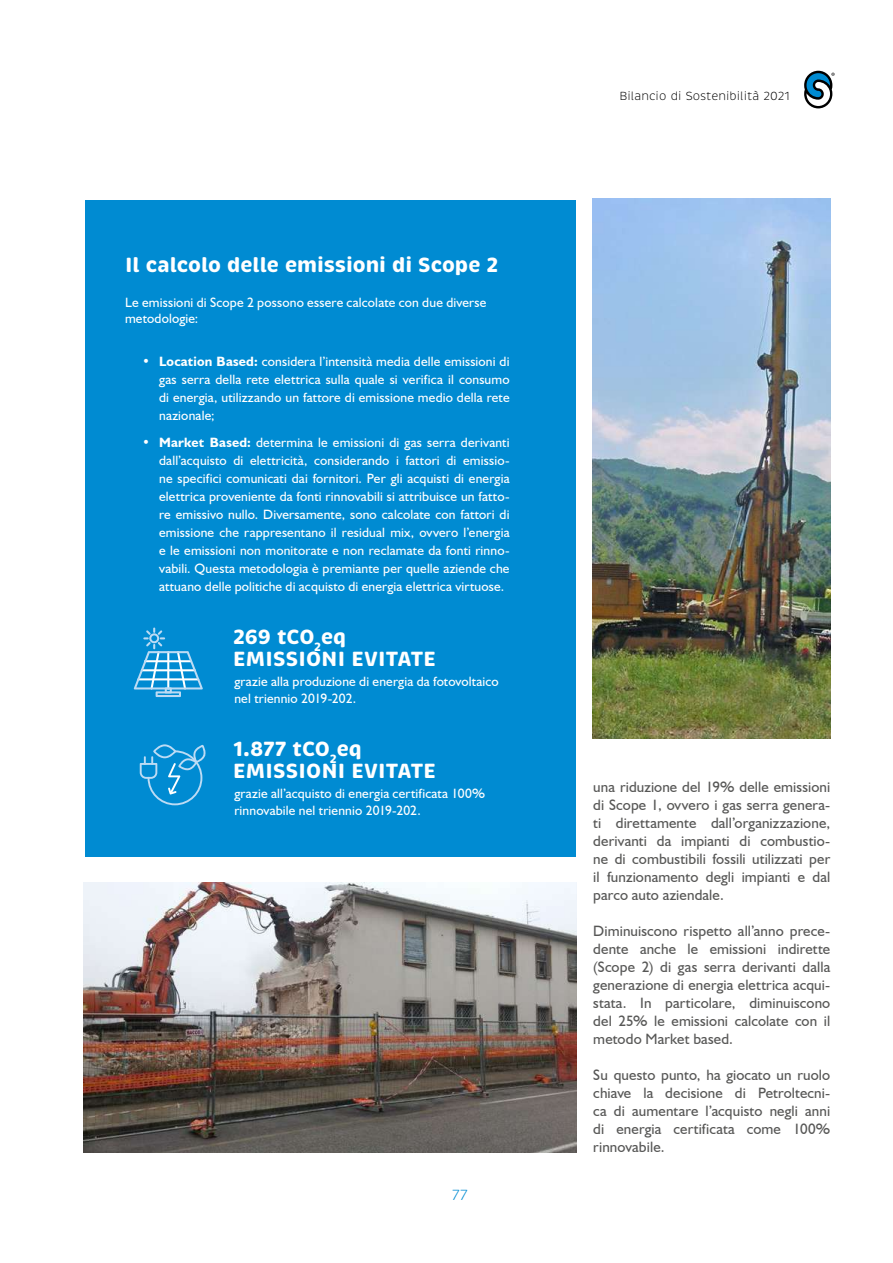
<style>
.page{position:relative;width:893px;height:1263px;background:#fff}
.page>*{position:absolute;margin:0;border:0;box-sizing:border-box;transform-origin:0 0}
.t1{font:700 21px/22.5px "Brevia";letter-spacing:-.005em;color:#fff}
.t2{font:15px/18px "Humanist 521 BT";letter-spacing:.005em;color:#575756;text-align:justify}
.t3{font:300 15px "Brevia";color:#008bd2}
.t4{font:13.5px/18px "Humanist 521 BT";letter-spacing:.01em;color:#fff}
.t5{font:300 12px "Brevia";color:#000}
.s1{font-weight:700}
</style>
<div class="page">
<img style="left:84px;top:882px;width:493px;height:270px">
<img style="left:592px;top:198px;width:238px;height:540px">
<div style="left:85px;top:201px;width:490px;height:656px;background:#008bd2"></div>
<svg style="left:134px;top:627px;width:69px;height:70px"></svg>
<svg style="left:140px;top:744px;width:66px;height:61px"></svg>
<svg style="left:804px;top:71px;width:30px;height:37px"></svg>
<h1 class="t1" style="left:125px;top:254px;width:375px">Il calcolo delle emissioni di Scope 2</h1>
<p class="t4" style="left:125px;top:294px;width:363px;line-height:16.5px">Le emissioni di Scope 2 possono essere calcolate con due diverse metodologie:</p>
<p class="t4" style="left:159px;top:352px;width:352px;text-align:justify;text-indent:-17px"><span class="s1">• Location Based:</span> considera l’intensità media delle emissioni di gas serra della rete elettrica sulla quale si verifica il consumo di energia, utilizzando un fattore di emissione medio della rete nazionale;</p>
<p class="t4" style="left:159px;top:433px;width:352px;text-align:justify;text-indent:-17px"><span class="s1">• Market Based:</span> determina le emissioni di gas serra derivanti dall’acquisto di elettricità, considerando i fattori di emissio&shy;ne specifici comunicati dai fornitori. Per gli acquisti di energia elettrica proveniente da fonti rinnovabili si attribuisce un fatto&shy;re emissivo nullo. Diversamente, sono calcolate con fattori di emissione che rappresentano il residual mix, ovvero l’energia e le emissioni non monitorate e non reclamate da fonti rinno&shy;vabili. Questa metodologia è premiante per quelle aziende che attuano delle politiche di acquisto di energia elettrica virtuose.</p>
<h1 class="t1" style="left:233px;top:626px;width:204px">269 tCO<sub>2</sub>eq<br>EMISSIONI EVITATE</h1>
<p class="t4" style="left:234px;top:673px;width:266px;line-height:16.5px">grazie alla produzione di energia da fotovoltaico nel triennio 2019-202.</p>
<h1 class="t1" style="left:233px;top:737px;width:205px">1.877 tCO<sub>2</sub>eq<br>EMISSIONI EVITATE</h1>
<p class="t4" style="left:234px;top:785px;width:252px;line-height:16.5px">grazie all’acquisto di energia certificata 100% rinnovabile nel triennio 2019-202.</p>
<p class="t3" style="left:452px;top:1186px;width:18px">77</p>
<p class="t5" style="left:620px;top:88px;width:172px">Bilancio di Sostenibilità 2021</p>
<p class="t2" style="left:593px;top:778px;width:238px">una riduzione del 19% delle emissioni di Scope 1, ovvero i gas serra genera&shy;ti direttamente dall’organizzazione, derivanti da impianti di combustio&shy;ne di combustibili fossili utilizzati per il funzionamento degli impianti e dal parco auto aziendale.</p>
<p class="t2" style="left:593px;top:922px;width:238px">Diminuiscono rispetto all’anno prece&shy;dente anche le emissioni indirette (Scope 2) di gas serra derivanti dalla generazione di energia elettrica acqui&shy;stata. In particolare, diminuiscono del 25% le emissioni calcolate con il metodo Market based.</p>
<p class="t2" style="left:593px;top:1066px;width:238px">Su questo punto, ha giocato un ruolo chiave la decisione di Petroltecni&shy;ca di aumentare l’acquisto negli anni di energia certificata come 100% rinnovabile.</p>
</div>
